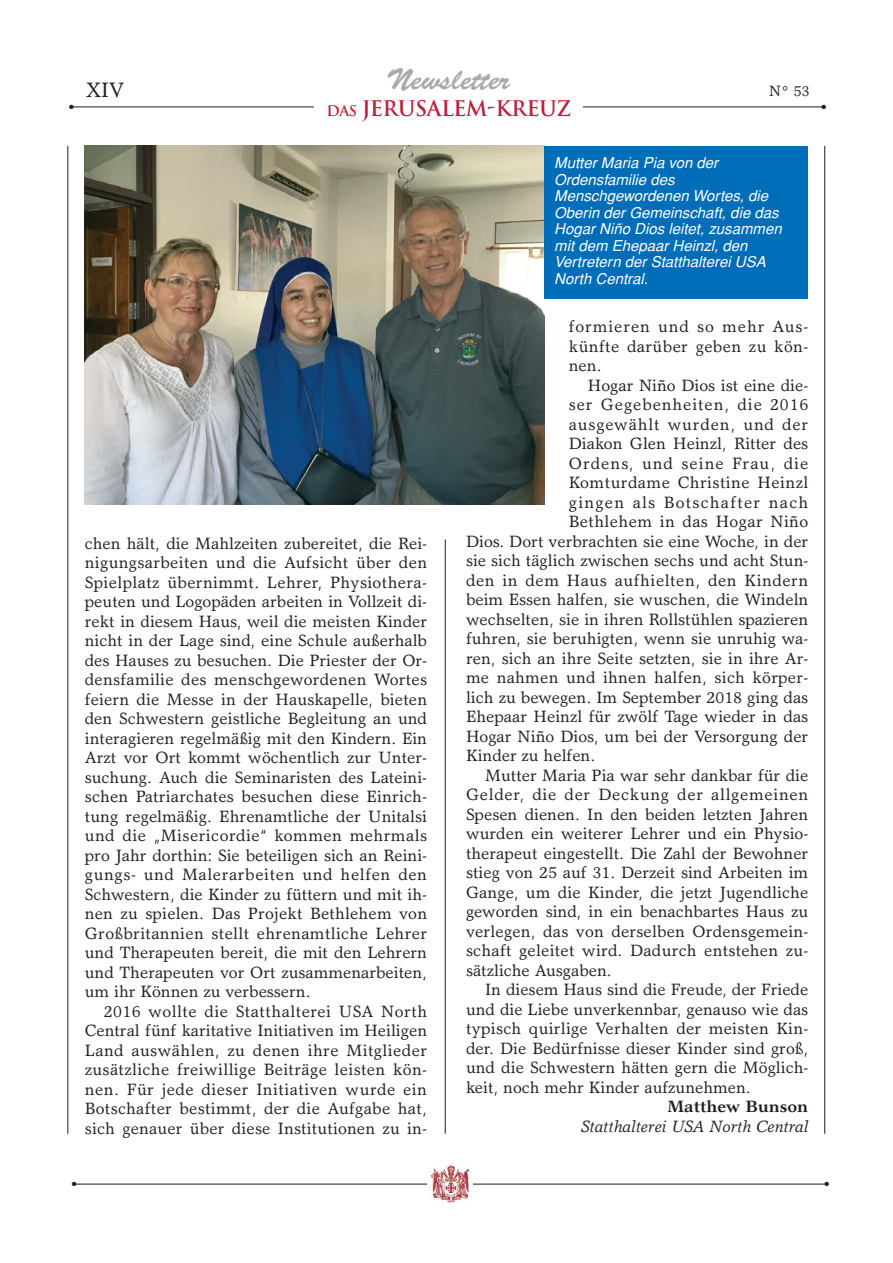
<style>
.page{position:relative;width:893px;height:1263px;background:#fff}
.page>*{position:absolute;margin:0;border:0;box-sizing:border-box;transform-origin:0 0}
.t1{font:30px "Brush Script";color:#a7a9ac}
.t2{font:700 21px "Trajan";letter-spacing:-.025em;color:#bc1f39}
.t3{font:21px "Garth Graphic";color:#231f20}
.t4{font:16.5px/19.5px "Garth Graphic";color:#231f20;text-align:justify}
.t5{font:16.5px "Garth Graphic";letter-spacing:.025em;color:#231f20}
.t6{font:16.5px "Garth Graphic";letter-spacing:.045em;color:#231f20}
.t7{font:16.5px "Garth Graphic";letter-spacing:.035em;color:#231f20}
.t8{font:italic 16.5px "Garth Graphic";color:#231f20}
.t9{font:16.5px "Garth Graphic";letter-spacing:.055em;color:#231f20}
.t10{font:16.5px "Garth Graphic";letter-spacing:.075em;color:#231f20}
.t11{font:16.5px "Garth Graphic";letter-spacing:.05em;color:#231f20}
.t12{font:16.5px "Garth Graphic";letter-spacing:.06em;color:#231f20}
.t13{font:700 16.5px "Garth Graphic";color:#231f20}
.t14{font:italic 15px/16.5px "Helvetica";color:#fff}
.t15{font:15px "Garth Graphic";color:#231f20}
.t16{font:6px "Zapf Dingbats";color:#231f20}
.s1{font-size:14.25px}
</style>
<div class="page">
<hr style="left:68px;top:146px;width:1px;height:988px;background:#231f20">
<hr style="left:824px;top:146px;width:1px;height:988px;background:#231f20">
<hr style="left:74px;top:1184px;width:754px;height:1px;background:#231f20">
<div style="left:428px;top:1164px;width:45px;height:41px;background:#fff"></div>
<img style="left:430px;top:1165px;width:40px;height:38px">
<hr style="left:445px;top:539px;width:1px;height:595px;background:#231f20">
<hr style="left:71px;top:107px;width:754px;height:1px;background:#231f20">
<div style="left:314px;top:100px;width:269px;height:26px;background:#fff"></div>
<img style="left:84px;top:146px;width:461px;height:359px">
<div style="left:544px;top:146px;width:264px;height:152px;background:#006db8"></div>
<h1 class="t1" style="left:386px;top:71px;width:125px">Newsletter</h1>
<p class="t3" style="left:86px;top:82px;width:40px">XIV</p>
<p class="t15" style="left:769px;top:85px;width:42px">N° 53</p>
<p class="t2" style="left:326px;top:96px;width:246px"><span class="s1">Das</span> JERUSALEM-KREUZ</p>
<p class="t14" style="left:554px;top:156px;width:232px">Mutter Maria Pia von der<br>Ordensfamilie des<br>Menschgewordenen Wortes, die<br>Oberin der Gemeinschaft, die das<br>Hogar Niño Dios leitet, zusammen mit dem Ehepaar Heinzl, den<br>Vertretern der Statthalterei USA<br>North Central.</p>
<p class="t16" style="left:69px;top:104px;width:6px">●</p>
<p class="t16" style="left:821px;top:104px;width:6px">●</p>
<p class="t4" style="left:85px;top:535px;width:344px">chen hält, die Mahlzeiten zubereitet, die Rei&shy;nigungsarbeiten und die Aufsicht über den Spielplatz übernimmt. Lehrer, Physiothera&shy;peuten und Logopäden arbeiten in Vollzeit di&shy;rekt in diesem Haus, weil die meisten Kinder nicht in der Lage sind, eine Schule außerhalb des Hauses zu besuchen. Die Priester der Or&shy;densfamilie des menschgewordenen Wortes feiern die Messe in der Hauskapelle, bieten den Schwestern geistliche Begleitung an und interagieren regelmäßig mit den Kindern. Ein Arzt vor Ort kommt wöchentlich zur Unter&shy;suchung. Auch die Seminaristen des Lateini&shy;schen Patriarchates besuchen diese Einrich&shy;tung regelmäßig. Ehrenamtliche der Unitalsi und die „Misericordie“ kommen mehrmals pro Jahr dorthin: Sie beteiligen sich an Reini&shy;gungs- und Malerarbeiten und helfen den Schwestern, die Kinder zu füttern und mit ih&shy;nen zu spielen. Das Projekt Bethlehem von Großbritannien stellt ehrenamtliche Lehrer und Therapeuten bereit, die mit den Lehrern und Therapeuten vor Ort zusammenarbeiten, um ihr Können zu verbessern.</p>
<p class="t4" style="left:85px;top:1003px;width:344px;text-indent:19px">2016 wollte die Statthalterei USA North Central fünf karitative Initiativen im Heiligen Land auswählen, zu denen ihre Mitglieder zusätzliche freiwillige Beiträge leisten kön&shy;nen. Für jede dieser Initiativen wurde ein Botschafter bestimmt, der die Aufgabe hat, sich genauer über diese Institutionen zu in-</p>
<p class="t4" style="left:569px;top:319px;width:241px">formieren und so mehr Aus&shy;künfte darüber geben zu kön&shy;nen.</p>
<p class="t4" style="left:588px;top:377px;width:222px">Hogar Niño Dios ist eine die-</p>
<p class="t9" style="left:569px;top:398px;width:241px">ser Gegebenheiten, die 2016</p>
<p class="t11" style="left:569px;top:418px;width:241px">ausgewählt wurden, und der</p>
<p class="t4" style="left:569px;top:436px;width:241px">Diakon Glen Heinzl, Ritter des</p>
<p class="t12" style="left:569px;top:457px;width:241px">Ordens, und seine Frau, die</p>
<p class="t5" style="left:569px;top:476px;width:241px">Komturdame Christine Heinzl</p>
<p class="t10" style="left:569px;top:496px;width:241px">gingen als Botschafter nach</p>
<p class="t5" style="left:569px;top:515px;width:241px">Bethlehem in das Hogar Niño</p>
<p class="t4" style="left:466px;top:533px;width:344px">Dios. Dort verbrachten sie eine Woche, in der</p>
<p class="t4" style="left:466px;top:553px;width:344px">sie sich täglich zwischen sechs und acht Stun-</p>
<p class="t7" style="left:466px;top:574px;width:344px">den in dem Haus aufhielten, den Kindern</p>
<p class="t4" style="left:466px;top:592px;width:344px">beim Essen halfen, sie wuschen, die Windeln</p>
<p class="t4" style="left:466px;top:611px;width:344px">wechselten, sie in ihren Rollstühlen spazieren</p>
<p class="t4" style="left:466px;top:631px;width:344px">fuhren, sie beruhigten, wenn sie unruhig wa-</p>
<p class="t4" style="left:466px;top:650px;width:344px">ren, sich an ihre Seite setzten, sie in ihre Ar-</p>
<p class="t4" style="left:466px;top:670px;width:344px">me nahmen und ihnen halfen, sich körper-</p>
<p class="t4" style="left:466px;top:689px;width:344px">lich zu bewegen. Im September 2018 ging das</p>
<p class="t4" style="left:466px;top:709px;width:344px">Ehepaar Heinzl für zwölf Tage wieder in das</p>
<p class="t4" style="left:466px;top:728px;width:344px">Hogar Niño Dios, um bei der Versorgung der</p>
<p class="t4" style="left:466px;top:748px;width:131px">Kinder zu helfen.</p>
<p class="t4" style="left:485px;top:767px;width:325px">Mutter Maria Pia war sehr dankbar für die</p>
<p class="t6" style="left:466px;top:788px;width:344px">Gelder, die der Deckung der allgemeinen</p>
<p class="t4" style="left:466px;top:806px;width:344px">Spesen dienen. In den beiden letzten Jahren</p>
<p class="t4" style="left:466px;top:826px;width:344px">wurden ein weiterer Lehrer und ein Physio-</p>
<p class="t4" style="left:466px;top:845px;width:344px">therapeut eingestellt. Die Zahl der Bewohner</p>
<p class="t4" style="left:466px;top:865px;width:344px">stieg von 25 auf 31. Derzeit sind Arbeiten im</p>
<p class="t4" style="left:466px;top:884px;width:344px">Gange, um die Kinder, die jetzt Jugendliche</p>
<p class="t4" style="left:466px;top:904px;width:344px">geworden sind, in ein benachbartes Haus zu</p>
<p class="t4" style="left:466px;top:923px;width:344px">verlegen, das von derselben Ordensgemein-</p>
<p class="t4" style="left:466px;top:943px;width:344px">schaft geleitet wird. Dadurch entstehen zu-</p>
<p class="t4" style="left:466px;top:962px;width:147px">sätzliche Ausgaben.</p>
<p class="t4" style="left:485px;top:982px;width:325px">In diesem Haus sind die Freude, der Friede</p>
<p class="t4" style="left:466px;top:1001px;width:344px">und die Liebe unverkennbar, genauso wie das</p>
<p class="t4" style="left:466px;top:1021px;width:344px">typisch quirlige Verhalten der meisten Kin-</p>
<p class="t4" style="left:466px;top:1040px;width:344px">der. Die Bedürfnisse dieser Kinder sind groß,</p>
<p class="t4" style="left:466px;top:1060px;width:344px">und die Schwestern hätten gern die Möglich-</p>
<p class="t4" style="left:466px;top:1079px;width:286px">keit, noch mehr Kinder aufzunehmen.</p>
<p class="t13" style="left:667px;top:1100px;width:142px">Matthew Bunson</p>
<p class="t8" style="left:581px;top:1120px;width:229px">Statthalterei USA North Central</p>
<p class="t16" style="left:72px;top:1181px;width:6px">●</p>
<p class="t16" style="left:824px;top:1181px;width:6px">●</p>
</div>
